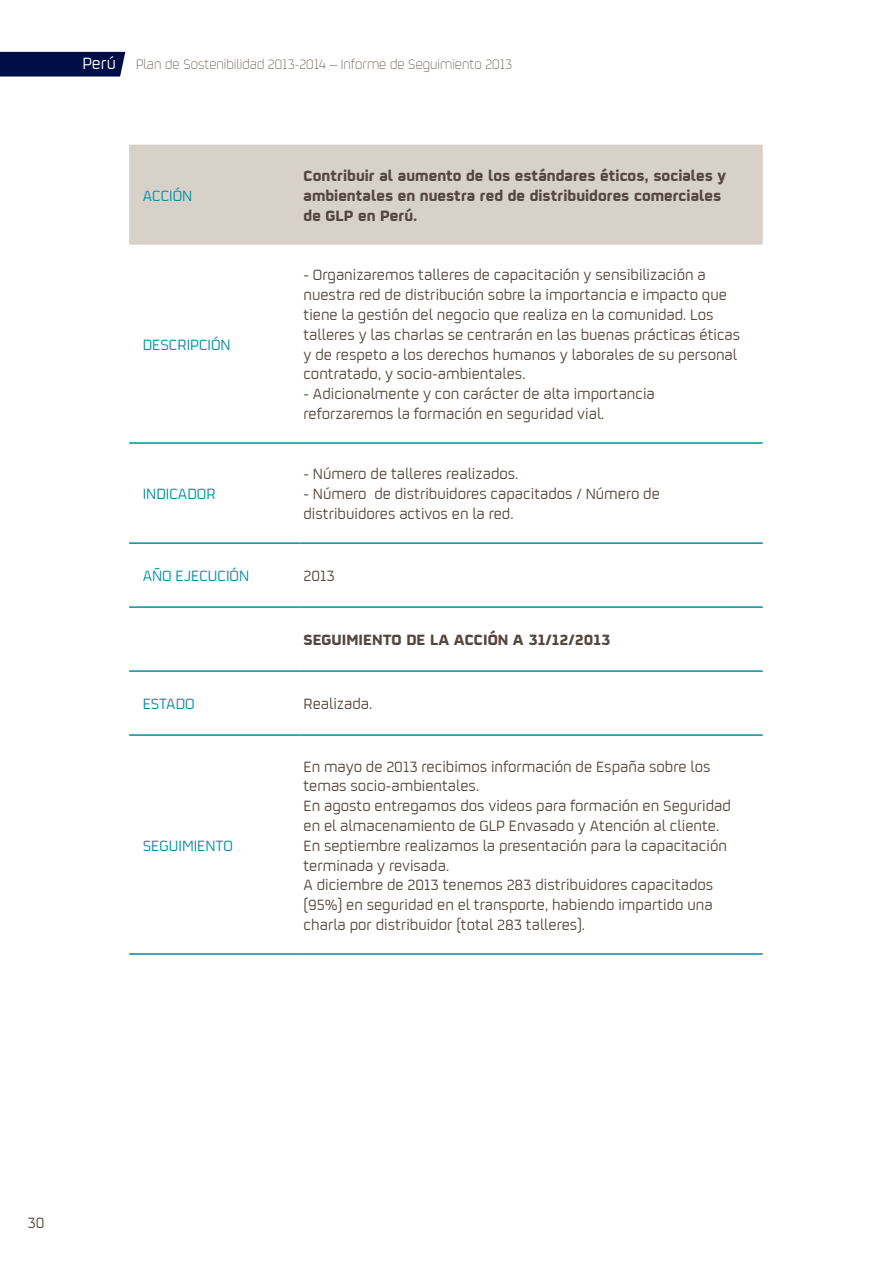
<style>
.page{position:relative;width:893px;height:1263px;background:#fff}
.page>*{position:absolute;margin:0;border:0;box-sizing:border-box;transform-origin:0 0}
.t1{font:16.5px/19.8px "Repsol";color:#544640}
.t2{font:700 16.5px/19.8px "Repsol";color:#544640}
.t3{font:16.5px "Repsol";color:#008fa1}
.t4{font:300 15px "Repsol";color:#544640}
.s1{font-weight:400;font-size:18px;color:#fff}
</style>
<div class="page">
<div style="left:0;top:52px;width:125px;height:25px;background:#000d46"></div>
<div style="left:129px;top:145px;width:634px;height:100px;background:#d7d1ca"></div>
<hr style="left:129px;top:442px;width:170px;height:2px;background:#008fa1">
<hr style="left:299px;top:442px;width:464px;height:2px;background:#008fa1">
<hr style="left:129px;top:953px;width:170px;height:2px;background:#008fa1">
<hr style="left:299px;top:953px;width:464px;height:2px;background:#008fa1">
<hr style="left:129px;top:542px;width:170px;height:2px;background:#008fa1">
<hr style="left:299px;top:542px;width:464px;height:2px;background:#008fa1">
<hr style="left:129px;top:606px;width:170px;height:2px;background:#008fa1">
<hr style="left:299px;top:606px;width:464px;height:2px;background:#008fa1">
<hr style="left:129px;top:670px;width:170px;height:2px;background:#008fa1">
<hr style="left:299px;top:670px;width:464px;height:2px;background:#008fa1">
<hr style="left:129px;top:734px;width:170px;height:2px;background:#008fa1">
<hr style="left:299px;top:734px;width:464px;height:2px;background:#008fa1">
<p class="t4" style="left:82px;top:54px;width:431px"><span class="s1">Perú</span> Plan de Sostenibilidad 2013-2014 – Informe de Seguimiento 2013</p>
<p class="t3" style="left:143px;top:184px;width:51px">ACCIÓN</p>
<p class="t3" style="left:143px;top:333px;width:90px">DESCRIPCIÓN</p>
<p class="t3" style="left:143px;top:483px;width:74px">INDICADOR</p>
<p class="t2" style="left:303px;top:164px;width:424px">Contribuir al aumento de los estándares éticos, sociales y ambientales en nuestra red de distribuidores comerciales de GLP en Perú.</p>
<p class="t1" style="left:303px;top:264px;width:438px">- Organizaremos talleres de capacitación y sensibilización a nuestra red de distribución sobre la importancia e impacto que tiene la gestión del negocio que realiza en la comunidad. Los talleres y las charlas se centrarán en las buenas prácticas éticas y de respeto a los derechos humanos y laborales de su personal contratado, y socio-ambientales.</p>
<p class="t1" style="left:303px;top:383px;width:353px">- Adicionalmente y con carácter de alta importancia reforzaremos la formación en seguridad vial.</p>
<p class="t1" style="left:303px;top:463px;width:216px">- Número de talleres realizados.</p>
<p class="t1" style="left:303px;top:483px;width:358px">- Número de distribuidores capacitados / Número de distribuidores activos en la red.</p>
<p class="t3" style="left:143px;top:565px;width:108px">AÑO EJECUCIÓN</p>
<p class="t1" style="left:303px;top:565px;width:33px">2013</p>
<p class="t2" style="left:303px;top:628px;width:308px">SEGUIMIENTO DE LA ACCIÓN A 31/12/2013</p>
<p class="t3" style="left:143px;top:693px;width:53px">ESTADO</p>
<p class="t1" style="left:303px;top:693px;width:70px">Realizada.</p>
<p class="t3" style="left:143px;top:834px;width:92px">SEGUIMIENTO</p>
<p class="t1" style="left:303px;top:755px;width:408px">En mayo de 2013 recibimos información de España sobre los temas socio-ambientales.</p>
<p class="t1" style="left:303px;top:795px;width:429px">En agosto entregamos dos videos para formación en Seguridad en el almacenamiento de GLP Envasado y Atención al cliente.</p>
<p class="t1" style="left:303px;top:834px;width:425px">En septiembre realizamos la presentación para la capacitación terminada y revisada.</p>
<p class="t1" style="left:303px;top:874px;width:411px;text-align:justify">A diciembre de 2013 tenemos 283 distribuidores capacitados (95%) en seguridad en el transporte, habiendo impartido una charla por distribuidor (total 283 talleres).</p>
<p class="t1" style="left:27px;top:1211px;width:19px">30</p>
</div>
